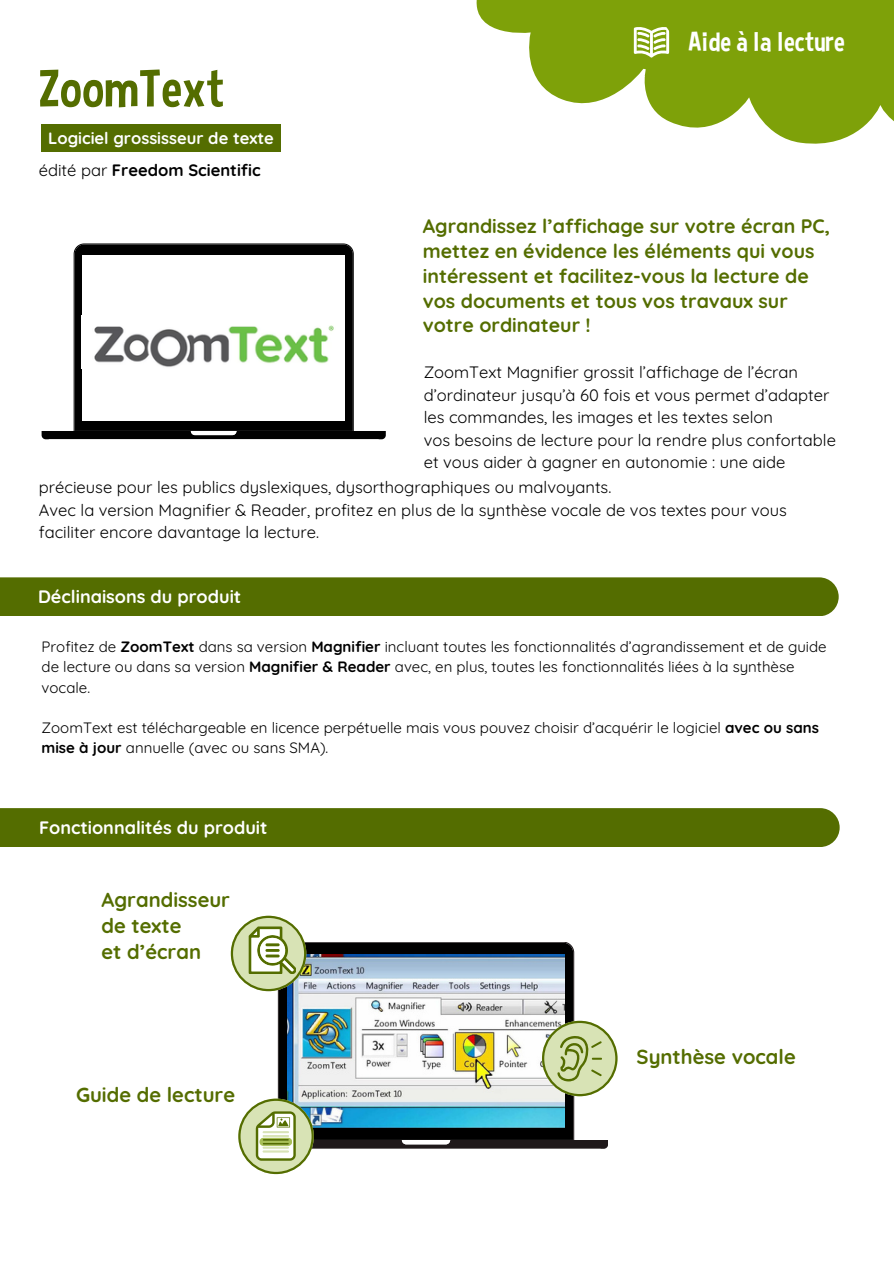
<style>
.page{position:relative;width:894px;height:1264px;background:#fff}
.page>*{position:absolute;margin:0;border:0;box-sizing:border-box;transform-origin:0 0}
.t1{font:52.5px "Curse Casual";color:#546d00}
.t2{font:27px "Curse Casual";color:#fff}
.t3{font:700 20.25px/25.8px "Quicksand";color:#546d00}
.t4{font:700 19.5px/24.8px "Quicksand";color:#546d00}
.t5{font:700 18px "Quicksand";color:#fff}
.t6{font:16.5px/22.5px "Quicksand";color:#000}
.t7{font:700 16.5px "Quicksand";color:#fff}
.t8{font:700 16.5px "Quicksand";color:#000}
.t9{font:15px/20.2px "Quicksand";color:#000}
.s1{font-weight:400}
.s2{font-weight:700}
</style>
<div class="page">
<svg style="left:476px;top:0;width:417px;height:144px"></svg>
<div style="left:0;top:577px;width:838px;height:39px;background:#546d00"></div>
<div style="left:41px;top:124px;width:239px;height:28px;background:#546d00"></div>
<div style="left:0;top:808px;width:839px;height:39px;background:#546d00"></div>
<svg style="left:623px;top:15px;width:56px;height:55px;background:#96b237"></svg>
<svg style="left:265px;top:942px;width:310px;height:78px;background:#212222"></svg>
<img style="left:288px;top:954px;width:276px;height:66px">
<svg style="left:42px;top:243px;width:343px;height:196px"></svg>
<svg style="left:49px;top:431px;width:329px;height:9px;background:#292929"></svg>
<div style="left:82px;top:255px;width:262px;height:165px;background:#fff"></div>
<img style="left:94px;top:325px;width:240px;height:42px">
<svg style="left:231px;top:915px;width:75px;height:76px"></svg>
<svg style="left:238px;top:1020px;width:379px;height:153px"></svg>
<p class="t1" style="left:39px;top:58px;width:187px">ZoomText</p>
<h2 class="t7" style="left:48px;top:127px;width:227px">Logiciel grossisseur de texte</h2>
<h5 class="t8" style="left:39px;top:160px;width:223px"><span class="s1">édité par</span> Freedom Scientific</h5>
<p class="t2" style="left:688px;top:26px;width:158px">Aide à la lecture</p>
<h1 class="t4" style="left:422px;top:214px;width:408px">Agrandissez l’affichage sur votre écran PC, mettez en évidence les éléments qui vous intéressent et facilitez-vous la lecture de vos documents et tous vos travaux sur votre ordinateur !</h1>
<h4 class="t6" style="left:423px;top:361px;width:413px">ZoomText Magnifier grossit l’affichage de l’écran d’ordinateur jusqu’à 60 fois et vous permet d’adapter les commandes, les images et les textes selon<br>vos besoins de lecture pour la rendre plus confortable et vous aider à gagner en autonomie : une aide</h4>
<h4 class="t6" style="left:39px;top:476px;width:749px">précieuse pour les publics dyslexiques, dysorthographiques ou malvoyants.<br>Avec la version Magnifier &amp; Reader, profitez en plus de la synthèse vocale de vos textes pour vous faciliter encore davantage la lecture.</h4>
<p class="t5" style="left:38px;top:585px;width:205px">Déclinaisons du produit</p>
<h3 class="t9" style="left:42px;top:636px;width:786px">Profitez de <span class="s2">ZoomText</span> dans sa version <span class="s2">Magnifier</span> incluant toutes les fonctionnalités d’agrandissement et de guide de lecture ou dans sa version <span class="s2">Magnifier &amp; Reader</span> avec, en plus, toutes les fonctionnalités liées à la synthèse vocale.</h3>
<h5 class="t9" style="left:42px;top:717px;width:778px">ZoomText est téléchargeable en licence perpétuelle mais vous pouvez choisir d’acquérir le logiciel <span class="s2">avec ou sans mise à jour</span> annuelle (avec ou sans SMA).</h5>
<h5 class="t5" style="left:39px;top:816px;width:230px">Fonctionnalités du produit</h5>
<h3 class="t3" style="left:101px;top:886px;width:130px">Agrandisseur de texte<br>et d’écran</h3>
<p class="t3" style="left:76px;top:1081px;width:161px">Guide de lecture</p>
<p class="t3" style="left:636px;top:1043px;width:161px">Synthèse vocale</p>
</div>
